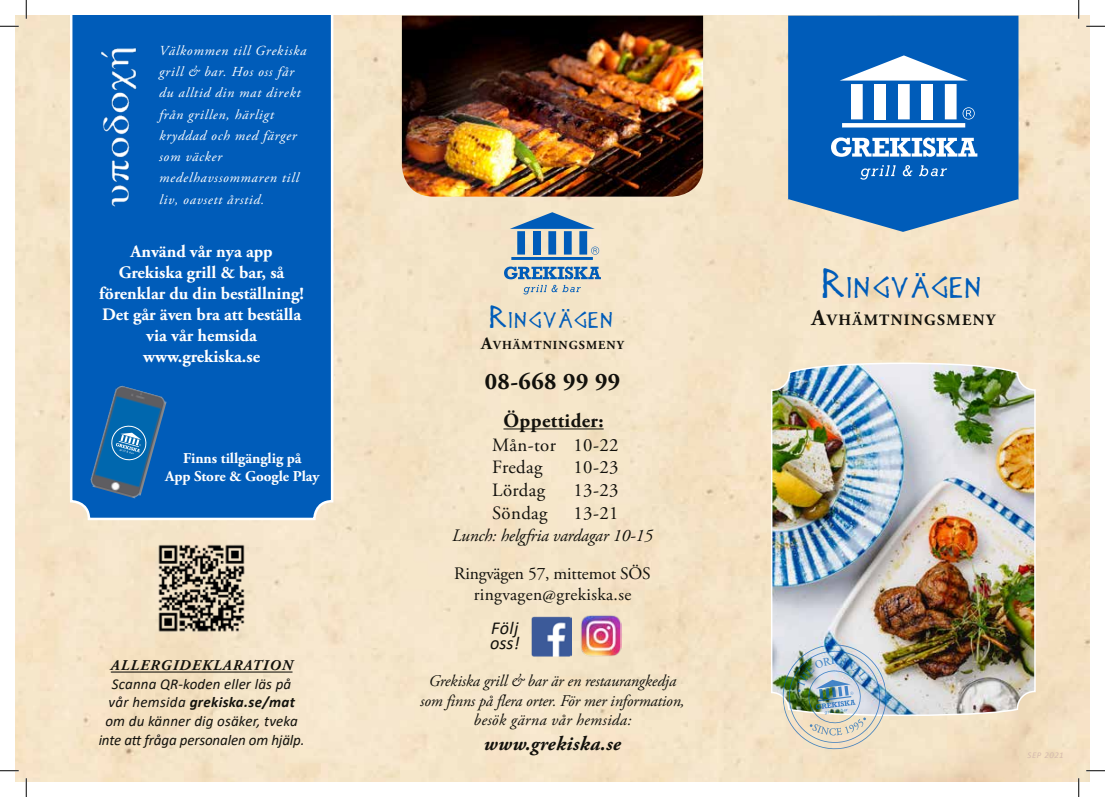
<style>
.page{position:relative;width:1105px;height:797px;background:#fff}
.page>*{position:absolute;margin:0;border:0;box-sizing:border-box;transform-origin:0 0}
.t1{font:26.25px "Disney Heroic";letter-spacing:.03em;color:#005cb9}
.t2{font:700 23.75px "Adobe Garamond Pro";letter-spacing:.02em;color:#12110c}
.t3{font:italic 700 20px "Adobe Garamond Pro";letter-spacing:.02em;color:#12110c}
.t4{font:700 20px "Adobe Garamond Pro";letter-spacing:.02em;color:#12110c}
.t5{font:20px "Disney Heroic";letter-spacing:.045em;color:#005cb9}
.t6{font:18.75px/22.5px "Adobe Garamond Pro";letter-spacing:.02em;color:#12110c}
.t7{font:italic 18.25px/15.6px "Calibri";letter-spacing:.005em;color:#12110c}
.t8{font:700 17.5px/21px "Adobe Garamond Pro";color:#fff;text-align:center}
.t9{font:17.5px/21px "Adobe Garamond Pro";letter-spacing:-.01em;color:#12110c;text-align:center}
.t10{font:italic 17.5px "Adobe Garamond Pro";letter-spacing:-.01em;color:#12110c}
.t11{font:italic 16.25px/19.5px "Adobe Garamond Pro";letter-spacing:-.01em;color:#12110c;text-align:center}
.t12{font:700 15.75px "Adobe Garamond Pro";letter-spacing:.085em;color:#12110c}
.t13{font:italic 15px/18.8px "Calibri";letter-spacing:.01em;color:#12110c;text-align:center}
.t14{font:700 15px/18px "Adobe Garamond Pro";color:#fff;text-align:center}
.t15{font:italic 700 14.88px "Adobe Garamond Pro";letter-spacing:.07em;color:#12110c}
.t16{font:italic 13.75px/21.2px "Adobe Garamond Pro";letter-spacing:.05em;color:#fff}
.t17{font:700 12.25px "Adobe Garamond Pro";letter-spacing:.085em;color:#12110c}
.t18{font:italic 8.75px "Calibri";letter-spacing:.06em;color:#d6baae}
.s1{font-weight:700}
.s2{font-size:28.5px}
.s3{font-size:17.5px}
.s4{font-size:37.5px}
.s5{font-size:22.5px}
</style>
<div class="page">
<img style="left:16px;top:16px;width:1073px;height:765px">
<hr style="left:503px;top:428px;width:101px;height:1px;background:#12110c">
<img style="left:402px;top:16px;width:301px;height:181px">
<hr style="left:111px;top:671px;width:181px;height:1px;background:#12110c">
<img style="left:154px;top:540px;width:95px;height:95px">
<svg style="left:510px;top:212px;width:85px;height:17px"></svg>
<div style="left:517px;top:231px;width:8px;height:23px;background:#005cb9"></div>
<div style="left:533px;top:231px;width:8px;height:23px;background:#005cb9"></div>
<div style="left:548px;top:231px;width:8px;height:23px;background:#005cb9"></div>
<div style="left:564px;top:231px;width:8px;height:23px;background:#005cb9"></div>
<div style="left:579px;top:231px;width:8px;height:23px;background:#005cb9"></div>
<hr style="left:511px;top:257px;width:82px;height:3px;background:#005cb9">
<svg style="left:591px;top:246px;width:8px;height:9px"></svg>
<svg style="left:504px;top:266px;width:97px;height:13px"></svg>
<svg style="left:523px;top:285px;width:58px;height:9px"></svg>
<div style="left:70px;top:16px;width:263px;height:504px;background:#005cb9"></div>
<svg style="left:788px;top:16px;width:230px;height:216px;background:#1869ba"></svg>
<svg style="left:840px;top:55px;width:128px;height:26px"></svg>
<div style="left:851px;top:84px;width:12px;height:35px;background:#fff"></div>
<div style="left:874px;top:84px;width:12px;height:35px;background:#fff"></div>
<div style="left:898px;top:84px;width:12px;height:35px;background:#fff"></div>
<div style="left:921px;top:84px;width:12px;height:35px;background:#fff"></div>
<div style="left:945px;top:84px;width:11px;height:35px;background:#fff"></div>
<svg style="left:842px;top:123px;width:123px;height:4px"></svg>
<svg style="left:962px;top:107px;width:13px;height:12px"></svg>
<svg style="left:831px;top:137px;width:146px;height:20px"></svg>
<svg style="left:860px;top:165px;width:36px;height:15px"></svg>
<svg style="left:903px;top:165px;width:9px;height:11px"></svg>
<svg style="left:919px;top:165px;width:28px;height:11px"></svg>
<img style="left:770px;top:362px;width:266px;height:354px">
<img style="left:532px;top:616px;width:39px;height:40px">
<img style="left:580px;top:615px;width:41px;height:41px">
<img style="left:99px;top:46px;width:39px;height:162px">
<img style="left:89px;top:384px;width:79px;height:115px">
<svg style="left:109px;top:423px;width:40px;height:38px;background:#3082bc"></svg>
<svg style="left:0;top:25px;width:19px;height:2px"></svg>
<svg style="left:1086px;top:25px;width:19px;height:2px"></svg>
<svg style="left:0;top:770px;width:19px;height:1px"></svg>
<svg style="left:1086px;top:770px;width:19px;height:1px"></svg>
<svg style="left:25px;top:0;width:2px;height:19px"></svg>
<svg style="left:25px;top:778px;width:2px;height:19px"></svg>
<svg style="left:1078px;top:0;width:1px;height:19px"></svg>
<svg style="left:1078px;top:778px;width:1px;height:19px"></svg>
<img style="left:777px;top:638px;width:115px;height:117px">
<p class="t16" style="left:159px;top:40px;width:149px">Välkommen till Grekiska grill &amp; bar. Hos oss får du alltid din mat direkt från grillen, härligt kryddad och med färger som väcker medelhavssommaren till liv, oavsett årstid.</p>
<p class="t8" style="left:99px;top:241px;width:206px">Använd vår nya app<br>Grekiska grill &amp; bar, så förenklar du din beställning!<br>Det går även bra att beställa via vår hemsida www.grekiska.se</p>
<p class="t14" style="left:165px;top:449px;width:156px">Finns tillgänglig på<br>App Store &amp; Google Play</p>
<p class="t15" style="left:111px;top:656px;width:183px">ALLERGIDEKLARATION</p>
<p class="t13" style="left:99px;top:673px;width:207px">Scanna QR-koden eller läs på<br>vår hemsida <span class="s1">grekiska.se/mat </span>om du känner dig osäker, tveka inte att fråga personalen om hjälp.</p>
<h3 class="t5" style="left:490px;top:308px;width:126px"><span class="s2">R</span>INGVÄGEN</h3>
<p class="t17" style="left:481px;top:338px;width:144px"><span class="s3">A</span>VHÄMTNINGSMENY</p>
<h2 class="t2" style="left:485px;top:368px;width:137px">08-668 99 99</h2>
<h3 class="t4" style="left:503px;top:409px;width:102px">Öppettider:</h3>
<h3 class="t6" style="left:492px;top:434px;width:128px">Mån-tor 10-22<br>Fredag</h3>
<h3 class="t6" style="left:573px;top:457px;width:46px">10-23</h3>
<h3 class="t6" style="left:492px;top:479px;width:54px">Lördag</h3>
<h3 class="t6" style="left:573px;top:479px;width:46px">13-23</h3>
<h3 class="t6" style="left:492px;top:502px;width:57px">Söndag</h3>
<h3 class="t6" style="left:573px;top:502px;width:46px">13-21</h3>
<p class="t10" style="left:452px;top:525px;width:202px">Lunch: helgfria vardagar 10-15</p>
<p class="t9" style="left:454px;top:563px;width:198px">Ringvägen 57, mittemot SÖS ringvagen@grekiska.se</p>
<h3 class="t7" style="left:490px;top:619px;width:31px">Följ oss!</h3>
<p class="t11" style="left:420px;top:672px;width:266px">Grekiska grill &amp; bar är en restaurangkedja som finns på flera orter. För mer information, besök gärna vår hemsida:</p>
<h3 class="t3" style="left:484px;top:732px;width:139px">www.grekiska.se</h3>
<h1 class="t1" style="left:823px;top:272px;width:162px"><span class="s4">R</span>INGVÄGEN</h1>
<p class="t12" style="left:811px;top:311px;width:185px"><span class="s5">A</span>VHÄMTNINGSMENY</p>
<p class="t18" style="left:1027px;top:749px;width:38px">SEP 2021</p>
</div>
